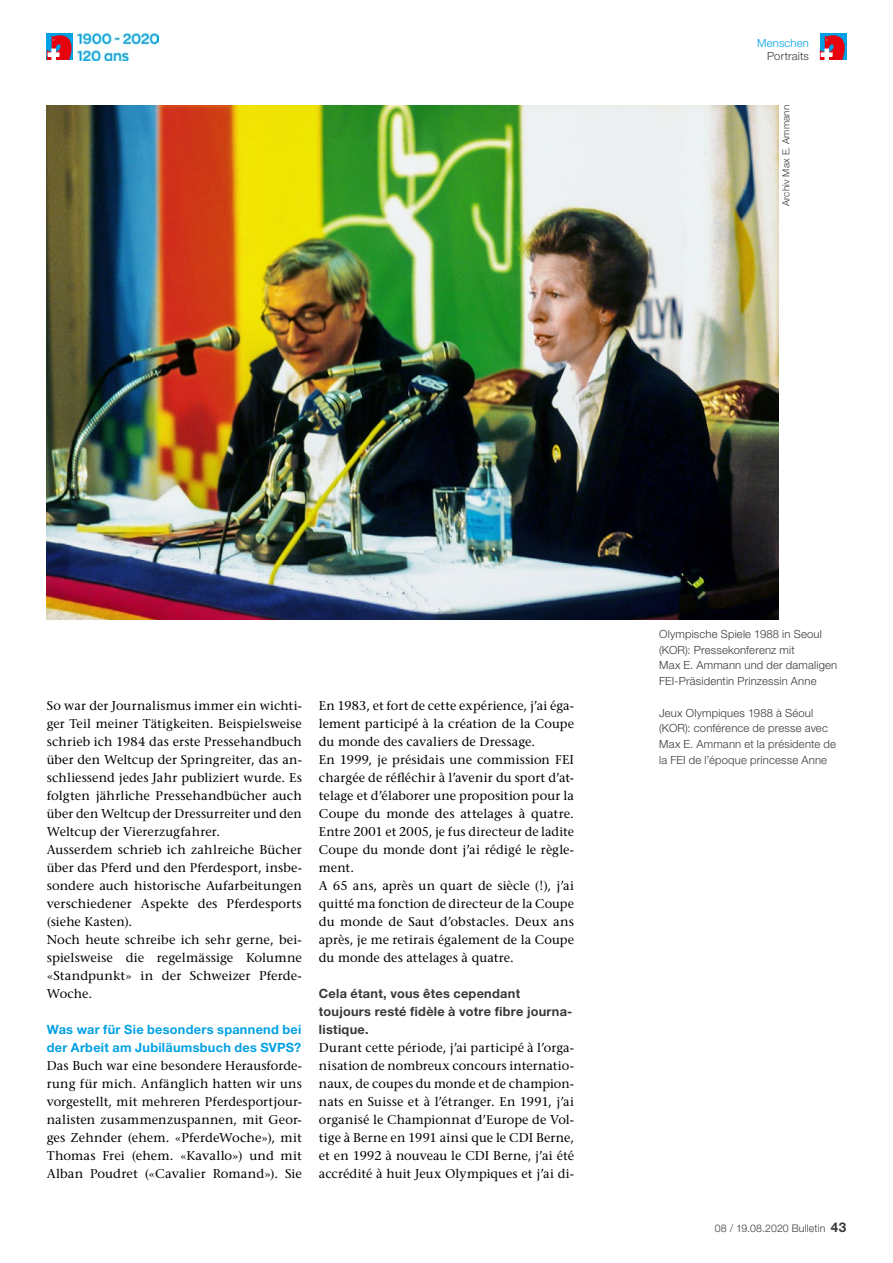
<style>
.page{position:relative;width:893px;height:1263px;background:#fff}
.page>*{position:absolute;margin:0;border:0;box-sizing:border-box;transform-origin:0 0}
.t1{font:500 12.75px/18px "Stone Serif Std";letter-spacing:.01em;color:#000}
.t2{font:700 12.75px/18px "Helvetica Neue LT Std";letter-spacing:.02em;color:#383937}
.t3{font:700 12.75px/18px "Helvetica Neue LT Std";letter-spacing:.02em;color:#00a1e5}
.t4{font:300 11.25px/15.8px "Helvetica Neue LT Std";letter-spacing:.015em;color:#383937}
.t5{font:300 11.25px "Helvetica Neue LT Std";letter-spacing:.02em;color:#00a1e5}
.t6{font:300 10.5px "Helvetica Neue LT Std";letter-spacing:.015em;color:#383937}
.t7{font:300 9.75px "Helvetica Neue LT Std";letter-spacing:.02em;color:#383937}
.s1{font-weight:700;font-size:13.5px}
</style>
<div class="page">
<div style="left:820px;top:34px;width:26px;height:26px;background:#00a1e5"></div>
<svg style="left:820px;top:35px;width:25px;height:25px"></svg>
<div style="left:47px;top:34px;width:26px;height:26px;background:#00a1e5"></div>
<svg style="left:47px;top:35px;width:25px;height:25px"></svg>
<img style="left:76px;top:33px;width:83px;height:27px">
<img style="left:47px;top:105px;width:731px;height:515px">
<p class="t5" style="left:757px;top:36px;width:53px">Menschen</p>
<p class="t4" style="left:767px;top:48px;width:43px">Portraits</p>
<p class="t7" style="left:780px;top:206px;width:103px;rotate:-90deg">Archiv Max E. Ammann</p>
<p class="t1" style="left:47px;top:696px;width:257px">So war der Journalismus immer ein wichti&shy;ger Teil meiner Tätigkeiten. Beispielsweise schrieb ich 1984 das erste Pressehandbuch über den Weltcup der Springreiter, das an&shy;schliessend jedes Jahr publiziert wurde. Es folgten jährliche Pressehandbücher auch über den Weltcup der Dressurreiter und den Weltcup der Viererzugfahrer.<br>Ausserdem schrieb ich zahlreiche Bücher über das Pferd und den Pferdesport, insbe&shy;sondere auch historische Aufarbeitungen verschiedener Aspekte des Pferdesports (siehe Kasten).<br>Noch heute schreibe ich sehr gerne, bei&shy;spielsweise die regelmässige Kolumne «Standpunkt» in der Schweizer Pferde-Woche.</p>
<p class="t3" style="left:47px;top:1020px;width:256px">Was war für Sie besonders spannend bei der Arbeit am Jubiläumsbuch des SVPS?</p>
<p class="t1" style="left:47px;top:1056px;width:257px;text-align:justify">Das Buch war eine besondere Herausforde&shy;rung für mich. Anfänglich hatten wir uns vorgestellt, mit mehreren Pferdesportjour&shy;nalisten zusammenzuspannen, mit Geor&shy;ges Zehnder (ehem. «PferdeWoche»), mit Thomas Frei (ehem. «Kavallo») und mit Alban Poudret («Cavalier Romand»). Sie</p>
<p class="t1" style="left:319px;top:696px;width:257px">En 1983, et fort de cette expérience, j’ai éga&shy;lement participé à la création de la Coupe du monde des cavaliers de Dressage.<br>En 1999, je présidais une commission FEI chargée de réfléchir à l’avenir du sport d’at&shy;telage et d’élaborer une proposition pour la Coupe du monde des attelages à quatre.<br>Entre 2001 et 2005, je fus directeur de ladite Coupe du monde dont j’ai rédigé le règle&shy;ment.<br>A 65 ans, après un quart de siècle (!), j’ai quitté ma fonction de directeur de la Coupe du monde de Saut d’obstacles. Deux ans après, je me retirais également de la Coupe du monde des attelages à quatre.</p>
<p class="t2" style="left:319px;top:984px;width:255px">Cela étant, vous êtes cependant toujours resté fidèle à votre fibre journa&shy;listique.</p>
<p class="t1" style="left:319px;top:1038px;width:257px;text-align:justify">Durant cette période, j’ai participé à l’orga&shy;nisation de nombreux concours internatio&shy;naux, de coupes du monde et de champion&shy;nats en Suisse et à l’étranger. En 1991, j’ai organisé le Championnat d’Europe de Vol&shy;tige à Berne en 1991 ainsi que le CDI Berne, et en 1992 à nouveau le CDI Berne, j’ai été accrédité à huit Jeux Olympiques et j’ai di-</p>
<p class="t4" style="left:659px;top:626px;width:180px">Olympische Spiele 1988 in Seoul (KOR): Pressekonferenz mit<br>Max E. Ammann und der damaligen<br>FEI-Präsidentin Prinzessin Anne</p>
<p class="t4" style="left:659px;top:704px;width:178px">Jeux Olympiques 1988 à Séoul (KOR): conférence de presse avec<br>Max E. Ammann et la présidente de la FEI de l’époque princesse Anne</p>
<p class="t6" style="left:715px;top:1222px;width:133px">08 / 19.08.2020 Bulletin <span class="s1">43</span></p>
</div>
